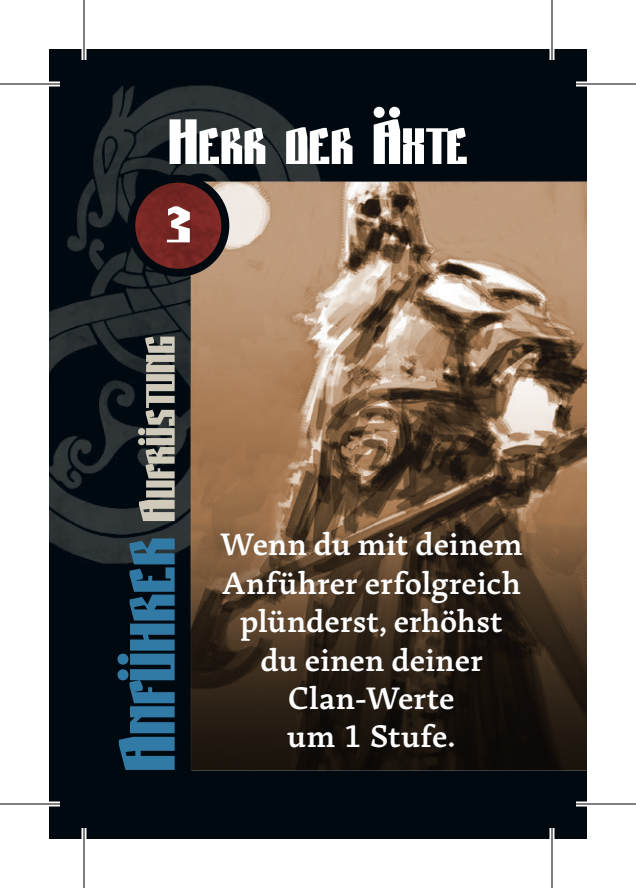
<style>
.page{position:relative;width:636px;height:888px;background:#fff}
.page>*{position:absolute;margin:0;border:0;box-sizing:border-box;transform-origin:0 0}
.t1{font:80px "Black Sirkka BR Bold";color:#fff}
.CARD_Title{font:64px "Black Sirkka BR Bold SC800";color:#fff}
.t2{font:51.2px "Black Sirkka BR Bold SC800";color:#cfcaba}
.EFFECT_Text{font:600 32px/38.4px "Arek Latin";color:#fff;text-align:center}
.s1{font-size:80px}
.s2{font-size:100px;color:#317aa5}
.s3{font-size:80px;color:#317aa5}
.s4{font-size:64px}
</style>
<div class="page">
<img style="left:50px;top:50px;width:536px;height:788px">
<svg style="left:131px;top:179px;width:94px;height:94px"></svg>
<img style="left:135px;top:183px;width:86px;height:86px;border-radius:43px">
<div style="left:127px;top:175px;width:102px;height:102px;border:8px solid #000810;border-radius:50%"></div>
<hr style="left:0;top:82px;width:60px;height:4px;background:#fff">
<hr style="left:576px;top:82px;width:60px;height:4px;background:#fff">
<hr style="left:0;top:802px;width:60px;height:4px;background:#fff">
<hr style="left:576px;top:802px;width:60px;height:4px;background:#fff">
<hr style="left:82px;top:0;width:4px;height:60px;background:#fff">
<hr style="left:82px;top:828px;width:4px;height:60px;background:#fff">
<hr style="left:550px;top:0;width:4px;height:60px;background:#fff">
<hr style="left:550px;top:828px;width:4px;height:60px;background:#fff">
<hr style="left:0;top:83px;width:60px;height:2px;background:#000">
<hr style="left:576px;top:83px;width:60px;height:2px;background:#000">
<hr style="left:0;top:803px;width:60px;height:2px;background:#000">
<hr style="left:576px;top:803px;width:60px;height:2px;background:#000">
<hr style="left:83px;top:0;width:2px;height:60px;background:#000">
<hr style="left:83px;top:828px;width:2px;height:60px;background:#000">
<hr style="left:551px;top:0;width:2px;height:60px;background:#000">
<hr style="left:551px;top:828px;width:2px;height:60px;background:#000">
<p class="CARD_Title" style="left:168px;top:118px;width:302px"><span class="s1">H</span>err der <span class="s1">Ä</span>xte</p>
<p class="t1" style="left:165px;top:185px;width:28px">3</p>
<p class="t2" style="left:138px;top:772px;width:438px;rotate:-90deg"><span class="s2">A</span><span class="s3">nführer</span> <span class="s4">A</span>ufrüstung</p>
<p class="EFFECT_Text" style="left:220px;top:525px;width:304px">Wenn du mit deinem<br>Anführer erfolgreich plünderst, erhöhst du einen deiner<br>Clan-Werte<br>um 1 Stufe.</p>
</div>
